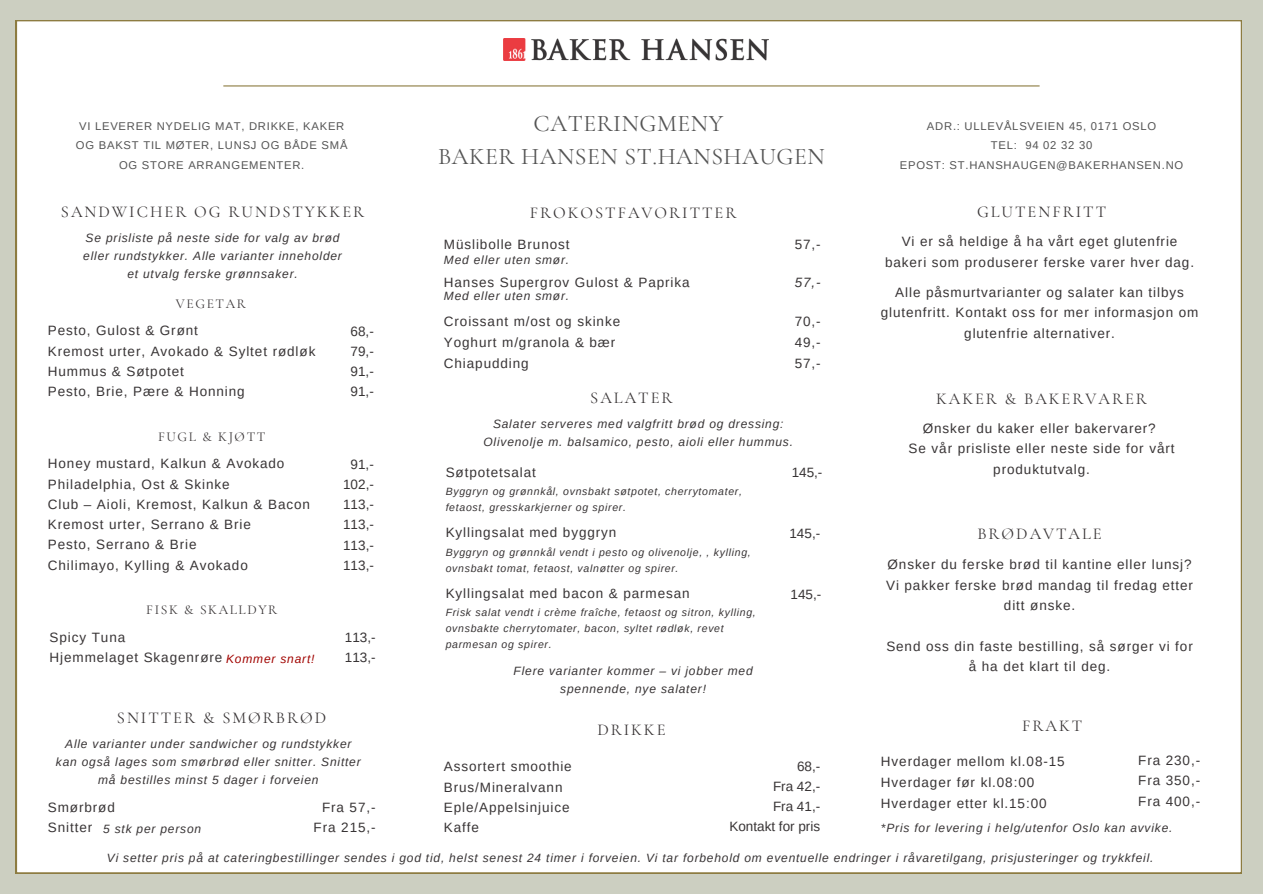
<style>
.page{position:relative;width:1263px;height:894px;background:#fff}
.page>*{position:absolute;margin:0;border:0;box-sizing:border-box;transform-origin:0 0}
.t1{font:23.7px/32.7px "Cormorant Garamond";letter-spacing:.025em;color:#545454;text-align:center}
.t2{font:16.5px "Cormorant Garamond";letter-spacing:.12em;color:#383435}
.t3{font:13.5px/20.2px "Arimo";letter-spacing:.065em;color:#383435}
.t4{font:13.5px/20.2px "Arimo";color:#383435;text-align:right}
.t5{font:13.5px "Cormorant Garamond";letter-spacing:.12em;color:#383435}
.t6{font:italic 13.5px "Arimo";color:#383435}
.t7{font:italic 12px/18px "Arimo";letter-spacing:.065em;color:#383435;text-align:center}
.t8{font:italic 12px "Arimo";letter-spacing:.065em;color:#a10400}
.t9{font:11.25px/19.6px "Arimo";letter-spacing:.07em;color:#545454;text-align:center}
.t10{font:italic 10.5px/15.8px "Arimo";letter-spacing:.065em;color:#383435}
</style>
<div class="page">
<div style="left:0;top:0;width:1263px;height:893px;background:#cccfc1"></div>
<div style="left:16px;top:20px;width:1226px;height:853px;background:#fff"></div>
<hr style="left:223px;top:85px;width:817px;height:1px;background:#8d7c41">
<img style="left:503px;top:38px;width:265px;height:23px">
<p class="t1" style="left:438px;top:107px;width:388px">CATERINGMENY<br>BAKER HANSEN ST.HANSHAUGEN</p>
<h3 class="t9" style="left:76px;top:116px;width:273px">VI LEVERER NYDELIG MAT, DRIKKE, KAKER<br>OG BAKST TIL MØTER, LUNSJ OG BÅDE SMÅ<br>OG STORE ARRANGEMENTER.</h3>
<h4 class="t9" style="left:900px;top:116px;width:285px">ADR.: ULLEVÅLSVEIEN 45, 0171 OSLO<br>TEL: 94 02 32 30<br>EPOST: ST.HANSHAUGEN@BAKERHANSEN.NO</h4>
<p class="t2" style="left:61px;top:202px;width:305px">SANDWICHER OG RUNDSTYKKER</p>
<h4 class="t7" style="left:83px;top:228px;width:260px">Se prisliste på neste side for valg av brød eller rundstykker. Alle varianter inneholder et utvalg ferske grønnsaker.</h4>
<h6 class="t5" style="left:176px;top:295px;width:71px">VEGETAR</h6>
<h3 class="t3" style="left:48px;top:320px;width:269px">Pesto, Gulost &amp; Grønt<br>Kremost urter, Avokado &amp; Syltet rødløk<br>Hummus &amp; Søtpotet<br>Pesto, Brie, Pære &amp; Honning</h3>
<h4 class="t3" style="left:351px;top:321px;width:25px;text-align:justify">68,- 79,- 91,- 91,-</h4>
<p class="t5" style="left:158px;top:428px;width:109px">FUGL &amp; KJØTT</p>
<h4 class="t3" style="left:48px;top:453px;width:264px">Honey mustard, Kalkun &amp; Avokado<br>Philadelphia, Ost &amp; Skinke<br>Club – Aioli, Kremost, Kalkun &amp; Bacon<br>Kremost urter, Serrano &amp; Brie<br>Pesto, Serrano &amp; Brie<br>Chilimayo, Kylling &amp; Avokado</h4>
<p class="t4" style="left:343px;top:453px;width:32px;text-align:center">91,-<br>102,-<br>113,-<br>113,-<br>113,-<br>113,-</p>
<p class="t5" style="left:146px;top:601px;width:133px">FISK &amp; SKALLDYR</p>
<h4 class="t3" style="left:50px;top:626px;width:174px">Spicy Tuna<br>Hjemmelaget Skagenrøre</h4>
<p class="t3" style="left:345px;top:627px;width:32px">113,-<br>113,-</p>
<h6 class="t8" style="left:226px;top:651px;width:90px">Kommer snart!</h6>
<h2 class="t2" style="left:117px;top:707px;width:211px">SNITTER &amp; SMØRBRØD</h2>
<h6 class="t7" style="left:56px;top:734px;width:306px">Alle varianter under sandwicher og rundstykker kan også lages som smørbrød eller snitter. Snitter må bestilles minst 5 dager i forveien</h6>
<h6 class="t3" style="left:48px;top:796px;width:69px">Smørbrød<br>Snitter</h6>
<h4 class="t3" style="left:322px;top:796px;width:55px">Fra 57,-</h4>
<h4 class="t7" style="left:103px;top:819px;width:100px">5 stk per person</h4>
<h4 class="t3" style="left:314px;top:817px;width:64px">Fra 215,-</h4>
<h4 class="t2" style="left:530px;top:203px;width:208px">FROKOSTFAVORITTER</h4>
<h4 class="t3" style="left:444px;top:234px;width:127px">Müslibolle Brunost</h4>
<h4 class="t7" style="left:444px;top:251px;width:127px">Med eller uten smør.</h4>
<h4 class="t3" style="left:444px;top:272px;width:247px">Hanses Supergrov Gulost &amp; Paprika</h4>
<h4 class="t7" style="left:444px;top:287px;width:127px">Med eller uten smør.</h4>
<h4 class="t3" style="left:444px;top:311px;width:178px;line-height:21px">Croissant m/ost og skinke<br>Yoghurt m/granola &amp; bær<br>Chiapudding</h4>
<h4 class="t3" style="left:795px;top:234px;width:27px">57,-</h4>
<h4 class="t6" style="left:795px;top:275px;width:27px">57,-</h4>
<h4 class="t3" style="left:795px;top:311px;width:27px;line-height:21px">70,-<br>49,-</h4>
<h2 class="t3" style="left:795px;top:353px;width:27px">57,-</h2>
<h6 class="t2" style="left:590px;top:388px;width:84px">SALATER</h6>
<h2 class="t7" style="left:483px;top:415px;width:311px">Salater serveres med valgfritt brød og dressing:<br>Olivenolje m. balsamico, pesto, aioli eller hummus.</h2>
<h4 class="t3" style="left:446px;top:462px;width:92px">Søtpotetsalat</h4>
<p class="t10" style="left:446px;top:483px;width:298px">Byggryn og grønnkål, ovnsbakt søtpotet, cherrytomater, fetaost, gresskarkjerner og spirer.</p>
<h4 class="t3" style="left:446px;top:522px;width:172px">Kyllingsalat med byggryn</h4>
<h4 class="t10" style="left:446px;top:544px;width:307px">Byggryn og grønnkål vendt i pesto og olivenolje, , kylling, ovnsbakt tomat, fetaost, valnøtter og spirer.</h4>
<h4 class="t3" style="left:446px;top:583px;width:246px">Kyllingsalat med bacon &amp; parmesan</h4>
<h2 class="t10" style="left:446px;top:604px;width:312px">Frisk salat vendt i crème fraîche, fetaost og sitron, kylling, ovnsbakte cherrytomater, bacon, syltet rødløk, revet parmesan og spirer.</h2>
<h4 class="t7" style="left:514px;top:661px;width:241px">Flere varianter kommer – vi jobber med spennende, nye salater!</h4>
<h5 class="t2" style="left:597px;top:719px;width:70px">DRIKKE</h5>
<p class="t3" style="left:792px;top:462px;width:32px">145,-</p>
<h2 class="t3" style="left:789px;top:523px;width:32px">145,-</h2>
<h4 class="t3" style="left:791px;top:583px;width:32px">145,-</h4>
<h5 class="t3" style="left:444px;top:756px;width:129px">Assortert smoothie<br>Brus/Mineralvann<br>Eple/Appelsinjuice<br>Kaffe</h5>
<h1 class="t4" style="left:729px;top:755px;width:92px">68,-<br>Fra 42,-<br>Fra 41,-<br>Kontakt for pris</h1>
<h4 class="t2" style="left:977px;top:202px;width:131px">GLUTENFRITT</h4>
<h4 class="t3" style="left:885px;top:231px;width:311px;text-align:center">Vi er så heldige å ha vårt eget glutenfrie bakeri som produserer ferske varer hver dag.</h4>
<h3 class="t3" style="left:881px;top:282px;width:319px;text-align:center">Alle påsmurtvarianter og salater kan tilbys glutenfritt. Kontakt oss for mer informasjon om glutenfrie alternativer.</h3>
<h6 class="t2" style="left:936px;top:388px;width:212px">KAKER &amp; BAKERVARER</h6>
<h2 class="t3" style="left:909px;top:418px;width:267px;text-align:center">Ønsker du kaker eller bakervarer?<br>Se vår prisliste eller neste side for vårt produktutvalg.</h2>
<h2 class="t2" style="left:977px;top:524px;width:126px">BRØDAVTALE</h2>
<h4 class="t3" style="left:886px;top:554px;width:308px;text-align:center">Ønsker du ferske brød til kantine eller lunsj?<br>Vi pakker ferske brød mandag til fredag etter ditt ønske.</h4>
<h6 class="t3" style="left:886px;top:635px;width:308px;text-align:center">Send oss din faste bestilling, så sørger vi for å ha det klart til deg.</h6>
<h2 class="t2" style="left:1022px;top:715px;width:62px">FRAKT</h2>
<h4 class="t3" style="left:881px;top:750px;width:185px;line-height:21px">Hverdager mellom kl.08-15<br>Hverdager før kl.08:00<br>Hverdager etter kl.15:00</h4>
<h4 class="t7" style="left:881px;top:818px;width:293px">*Pris for levering i helg/utenfor Oslo kan avvike.</h4>
<h4 class="t3" style="left:1138px;top:750px;width:64px;text-align:justify">Fra 230,- Fra 350,- Fra 400,-</h4>
<h2 class="t7" style="left:107px;top:848px;width:1048px">Vi setter pris på at cateringbestillinger sendes i god tid, helst senest 24 timer i forveien. Vi tar forbehold om eventuelle endringer i råvaretilgang, prisjusteringer og trykkfeil.</h2>
</div>
